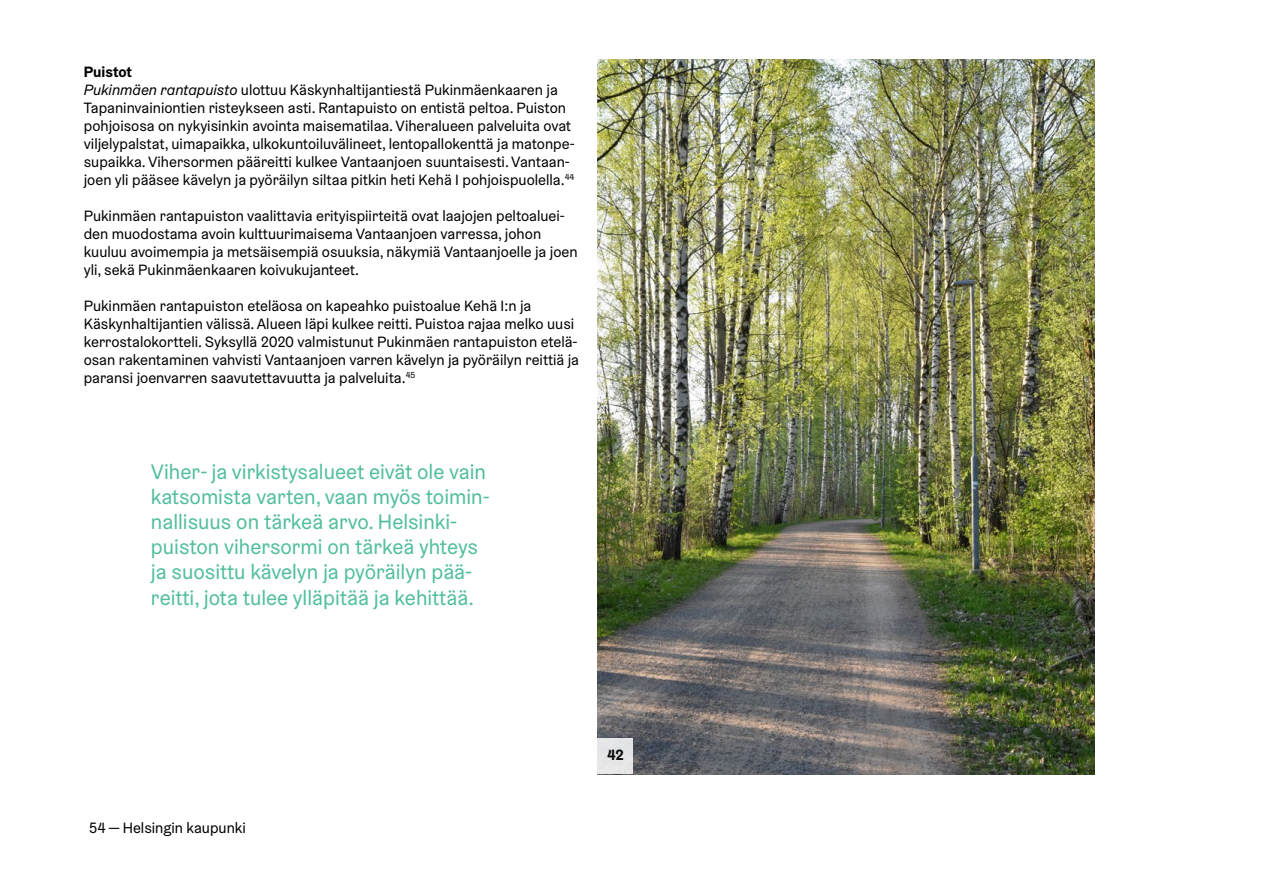
<style>
.page{position:relative;width:1263px;height:893px;background:#fff}
.page>*{position:absolute;margin:0;border:0;box-sizing:border-box;transform-origin:0 0}
.t1{font:21px/25.2px "Helsinki Grotesk";color:#51be9d}
.Leipis_Helsinki_Grts{font:15px/18px "Helsinki Grotesk";color:#000}
.Väliotsikko{font:700 15px "Helsinki Grotesk";color:#000}
.s1{font-style:italic}
</style>
<div class="page">
<img style="left:597px;top:60px;width:497px;height:714px">
<div style="left:597px;top:738px;width:36px;height:35px;background:#e5e5e6"></div>
<h4 class="Väliotsikko" style="left:84px;top:62px;width:50px">Puistot</h4>
<h4 class="Leipis_Helsinki_Grts" style="left:84px;top:81px;width:493px"><span class="s1">Pukinmäen rantapuisto</span> ulottuu Käskynhaltijantiestä Pukinmäenkaaren ja Tapaninvainiontien risteykseen asti. Rantapuisto on entistä peltoa. Puiston pohjoisosa on nykyisinkin avointa maisematilaa. Viheralueen palveluita ovat viljelypalstat, uimapaikka, ulkokuntoiluvälineet, lentopallokenttä ja matonpe&shy;supaikka. Vihersormen pääreitti kulkee Vantaanjoen suuntaisesti. Vantaan&shy;joen yli pääsee kävelyn ja pyöräilyn siltaa pitkin heti Kehä I pohjoispuolella.<sup>44</sup></h4>
<h4 class="Leipis_Helsinki_Grts" style="left:84px;top:207px;width:495px">Pukinmäen rantapuiston vaalittavia erityispiirteitä ovat laajojen peltoaluei&shy;den muodostama avoin kulttuurimaisema Vantaanjoen varressa, johon kuuluu avoimempia ja metsäisempiä osuuksia, näkymiä Vantaanjoelle ja joen yli, sekä Pukinmäenkaaren koivukujanteet.</h4>
<h4 class="Leipis_Helsinki_Grts" style="left:84px;top:297px;width:497px">Pukinmäen rantapuiston eteläosa on kapeahko puistoalue Kehä I:n ja Käskynhaltijantien välissä. Alueen läpi kulkee reitti. Puistoa rajaa melko uusi kerrostalokortteli. Syksyllä 2020 valmistunut Pukinmäen rantapuiston etelä&shy;osan rakentaminen vahvisti Vantaanjoen varren kävelyn ja pyöräilyn reittiä ja paransi joenvarren saavutettavuutta ja palveluita.<sup>45</sup></h4>
<h1 class="t1" style="left:151px;top:458px;width:340px">Viher- ja virkistysalueet eivät ole vain katsomista varten, vaan myös toimin&shy;nallisuus on tärkeä arvo. Helsinki&shy;puiston vihersormi on tärkeä yhteys ja suosittu kävelyn ja pyöräilyn pää&shy;reitti, jota tulee ylläpitää ja kehittää.</h1>
<p class="Leipis_Helsinki_Grts" style="left:89px;top:819px;width:158px">54 — Helsingin kaupunki</p>
<p class="Väliotsikko" style="left:607px;top:746px;width:18px">42</p>
</div>
